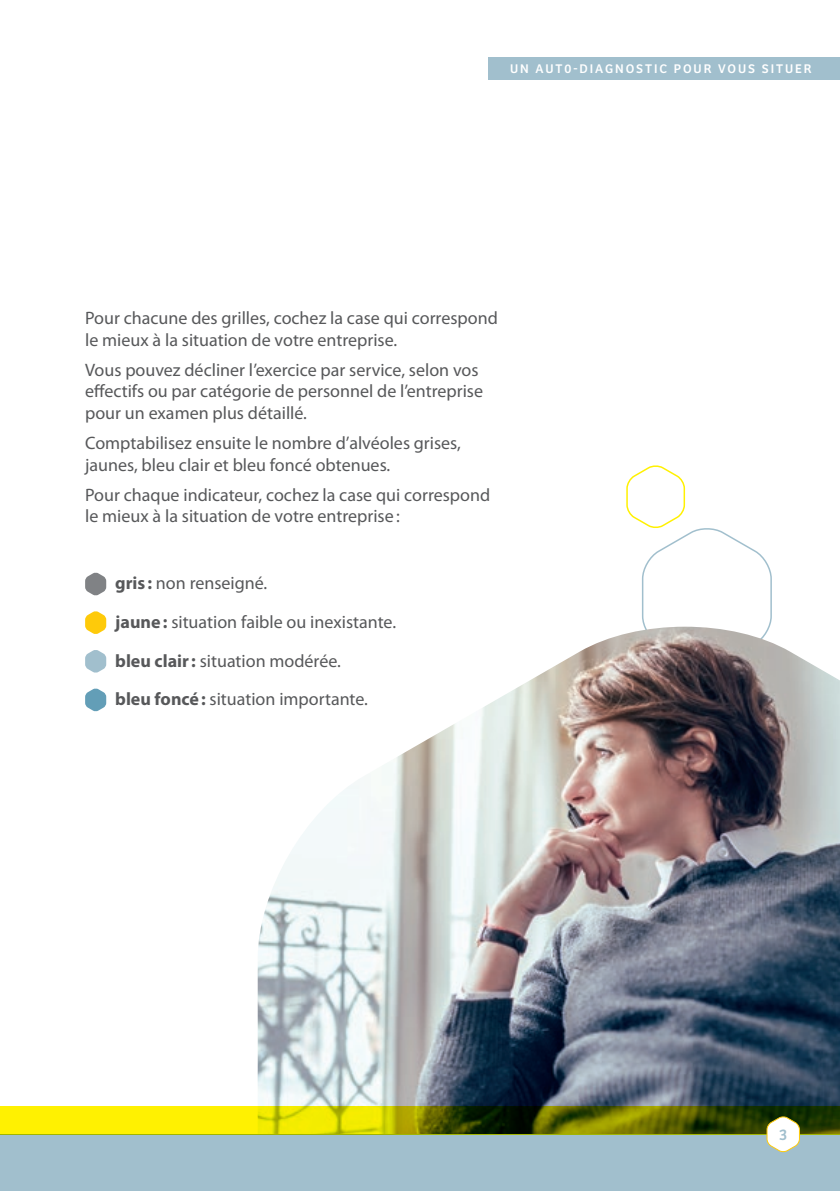
<style>
.page{position:relative;width:840px;height:1191px;background:#fff}
.page>*{position:absolute;margin:0;border:0;box-sizing:border-box;transform-origin:0 0}
.t1{font:18px/21.6px "Myriad Pro";color:#57585a}
.t2{font:16px "Bree";color:#a1bfcd}
.t3{font:13px "Bree";letter-spacing:.15em;color:#fff}
.s1{font-weight:700}
</style>
<div class="page">
<svg style="left:626px;top:465px;width:146px;height:161px"></svg>
<img style="left:257px;top:626px;width:582px;height:480px">
<div style="left:0;top:1134px;width:839px;height:57px;background:#a1bfcd"></div>
<svg style="left:0;top:1106px;width:839px;height:28px;background:#9c9c00"></svg>
<svg style="left:765px;top:1115px;width:35px;height:38px"></svg>
<div style="left:488px;top:57px;width:351px;height:22px;background:#a1bfcd"></div>
<svg style="left:85px;top:572px;width:21px;height:23px"></svg>
<svg style="left:85px;top:611px;width:21px;height:23px"></svg>
<svg style="left:85px;top:650px;width:21px;height:23px"></svg>
<svg style="left:85px;top:688px;width:21px;height:23px"></svg>
<p class="t3" style="left:509px;top:61px;width:303px">UN AUT0-DIAGNOSTIC POUR VOUS SITUER</p>
<p class="t1" style="left:85px;top:307px;width:414px">Pour chacune des grilles, cochez la case qui correspond le mieux à la situation de votre entreprise.</p>
<p class="t1" style="left:85px;top:359px;width:399px">Vous pouvez décliner l’exercice par service, selon vos effectifs ou par catégorie de personnel de l’entreprise pour un examen plus détaillé.</p>
<p class="t1" style="left:85px;top:432px;width:377px">Comptabilisez ensuite le nombre d’alvéoles grises, jaunes, bleu clair et bleu foncé obtenues.</p>
<p class="t1" style="left:85px;top:484px;width:406px">Pour chaque indicateur, cochez la case qui correspond le mieux à la situation de votre entreprise :</p>
<p class="t1" style="left:115px;top:564px;width:282px;line-height:38.6px"><span class="s1">gris :</span> non renseigné.<br><span class="s1">jaune:</span> situation faible ou inexistante. <span class="s1">bleu clair:</span> situation modérée.<br><span class="s1">bleu foncé:</span> situation importante.</p>
<p class="t2" style="left:778px;top:1125px;width:10px">3</p>
</div>
